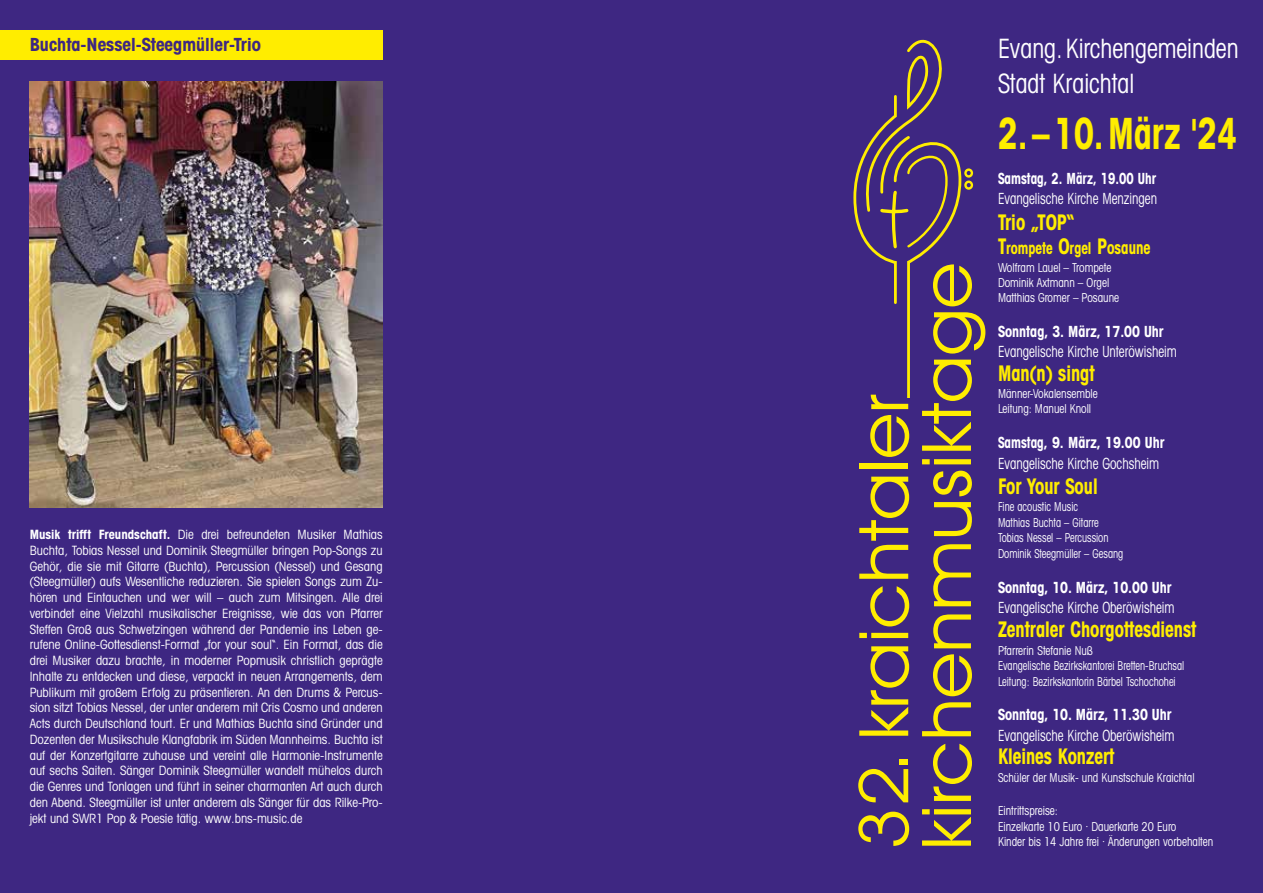
<style>
.page{position:relative;width:1263px;height:893px;background:#3e2782}
.page>*{position:absolute;margin:0;border:0;box-sizing:border-box;transform-origin:0 0}
.t1{font:68.85px "Avant Garde IT Cby BT";color:#ffed00;scale:1.1 1}
.t2{font:700 condensed 42.9px "Avant Garde IT Cby BT";color:#ffed00;scale:.82 1}
.t3{font:condensed 26.55px/34.7px "Avant Garde IT Cby BT";color:#fff;scale:.91 1}
.t4{font:700 condensed 21.45px "Avant Garde IT Cby BT";color:#ffed00;scale:.85 1}
.t5{font:700 condensed 18px "Avant Garde IT Cby BT";color:#3e2782}
.t6{font:700 condensed 16.35px "Avant Garde IT Cby BT";color:#ffed00;scale:.85 1}
.t7{font:condensed 15.3px "Avant Garde IT Cby BT";color:#fff;scale:.85 1}
.t8{font:700 condensed 15.3px "Avant Garde IT Cby BT";color:#fff;scale:.91 1}
.t9{font:700 condensed 15.3px "Avant Garde IT Cby BT";color:#fff;scale:.85 1}
.t10{font:condensed 12.75px/15.8px "Avant Garde IT Cby BT";color:#fff;text-align:justify}
.t11{font:condensed 12.3px/15.3px "Avant Garde IT Cby BT";color:#fff;scale:.91 1}
.t12{font:condensed 12.3px/15.6px "Avant Garde IT Cby BT";color:#fff;scale:.85 1}
.s1{font-weight:700}
.s2{font-size:21.45px}
.s3{font-size:17.4px}
</style>
<div class="page">
<div style="left:0;top:30px;width:383px;height:30px;background:#ffed00"></div>
<img style="left:30px;top:82px;width:352px;height:425px">
<svg style="left:853px;top:40px;width:120px;height:357px"></svg>
<h3 class="t5" style="left:30px;top:34px;width:233px">Buchta-Nessel-Steegmüller-Trio</h3>
<p class="t10" style="left:30px;top:527px;width:354px"><span class="s1">Musik trifft Freundschaft.</span> Die drei befreundeten Musiker Mathias Buchta, Tobias Nessel und Dominik Steegmüller bringen Pop-Songs zu Gehör, die sie mit Gitarre (Buchta), Percussion (Nessel) und Gesang (Steegmüller) aufs Wesentliche reduzieren. Sie spielen Songs zum Zu&shy;hören und Eintauchen und wer will – auch zum Mitsingen. Alle drei verbindet eine Vielzahl musikalischer Ereignisse, wie das von Pfarrer Steffen Groß aus Schwetzingen während der Pandemie ins Leben ge&shy;rufene Online-Gottesdienst-Format „for your soul“. Ein Format, das die drei Musiker dazu brachte, in moderner Popmusik christlich geprägte Inhalte zu entdecken und diese, verpackt in neuen Arrangements, dem Publikum mit großem Erfolg zu präsentieren. An den Drums &amp; Percus&shy;sion sitzt Tobias Nessel, der unter anderem mit Cris Cosmo und anderen Acts durch Deutschland tourt. Er und Mathias Buchta sind Gründer und Dozenten der Musikschule Klangfabrik im Süden Mannheims. Buchta ist auf der Konzertgitarre zuhause und vereint alle Harmonie-Instrumente auf sechs Saiten. Sänger Dominik Steegmüller wandelt mühelos durch die Genres und Tonlagen und führt in seiner charmanten Art auch durch den Abend. Steegmüller ist unter anderem als Sänger für das Rilke-Pro&shy;jekt und SWR1 Pop &amp; Poesie tätig. www.bns-music.de</p>
<h1 class="t1" style="left:842px;top:850px;width:416px;rotate:-90deg">32. kraichtaler</h1>
<h1 class="t1" style="left:905px;top:850px;width:535px;rotate:-90deg">kirchenmusiktage</h1>
<h3 class="t3" style="left:998px;top:31px;width:266px">Evang.Kirchengemeinden<br>Stadt Kraichtal</h3>
<h2 class="t2" style="left:998px;top:108px;width:293px">2.–10.März '24</h2>
<p class="t9" style="left:998px;top:169px;width:187px">Samstag, 2. März, 19.00 Uhr</p>
<p class="t7" style="left:998px;top:190px;width:189px">Evangelische Kirche Menzingen</p>
<h3 class="t4" style="left:998px;top:209px;width:92px">Trio „TOP“</h3>
<p class="t6" style="left:998px;top:239px;width:181px"><span class="s2">T</span>rompete <span class="s2">O</span>rgel <span class="s2">P</span><span class="s3">osaune</span></p>
<p class="t11" style="left:998px;top:260px;width:135px">Wolfram Lauel – Trompete<br>Dominik Axtmann – Orgel<br>Matthias Gromer – Posaune</p>
<p class="t8" style="left:998px;top:322px;width:183px">Sonntag, 3. März, 17.00 Uhr</p>
<p class="t7" style="left:998px;top:343px;width:212px">Evangelische Kirche Unteröwisheim</p>
<h3 class="t4" style="left:998px;top:360px;width:115px">Man(n) singt</h3>
<p class="t11" style="left:998px;top:386px;width:111px">Männer-Vokalensemble<br>Leitung: Manuel Knoll</p>
<p class="t9" style="left:998px;top:433px;width:197px">Samstag, 9. März, 19.00 Uhr</p>
<p class="t7" style="left:998px;top:454px;width:191px">Evangelische Kirche Gochsheim</p>
<h3 class="t4" style="left:998px;top:473px;width:119px">For Your Soul</h3>
<p class="t12" style="left:998px;top:499px;width:149px">Fine acoustic Music<br>Mathias Buchta – Gitarre<br>Tobias Nessel – Percussion<br>Dominik Steegmüller – Gesang</p>
<p class="t8" style="left:998px;top:578px;width:192px">Sonntag, 10. März, 10.00 Uhr</p>
<p class="t7" style="left:998px;top:599px;width:209px">Evangelische Kirche Oberöwisheim</p>
<h3 class="t4" style="left:998px;top:616px;width:235px">Zentraler Chorgottesdienst</h3>
<p class="t11" style="left:998px;top:643px;width:206px">Pfarrerin Stefanie Nuß<br>Evangelische Bezirkskantorei Bretten-Bruchsal<br>Leitung: Bezirkskantorin Bärbel Tschochohei</p>
<p class="t8" style="left:998px;top:706px;width:192px">Sonntag, 10. März, 11.30 Uhr</p>
<p class="t7" style="left:998px;top:726px;width:209px">Evangelische Kirche Oberöwisheim</p>
<h3 class="t4" style="left:998px;top:744px;width:138px">Kleines Konzert</h3>
<p class="t11" style="left:998px;top:770px;width:218px">Schüler der Musik- und Kunstschule Kraichtal</p>
<p class="t11" style="left:998px;top:803px;width:198px">Eintrittspreise:<br>Einzelkarte 10 Euro · Dauerkarte 20 Euro</p>
<p class="t11" style="left:998px;top:834px;width:238px">Kinder bis 14 Jahre frei · Änderungen vorbehalten</p>
</div>
